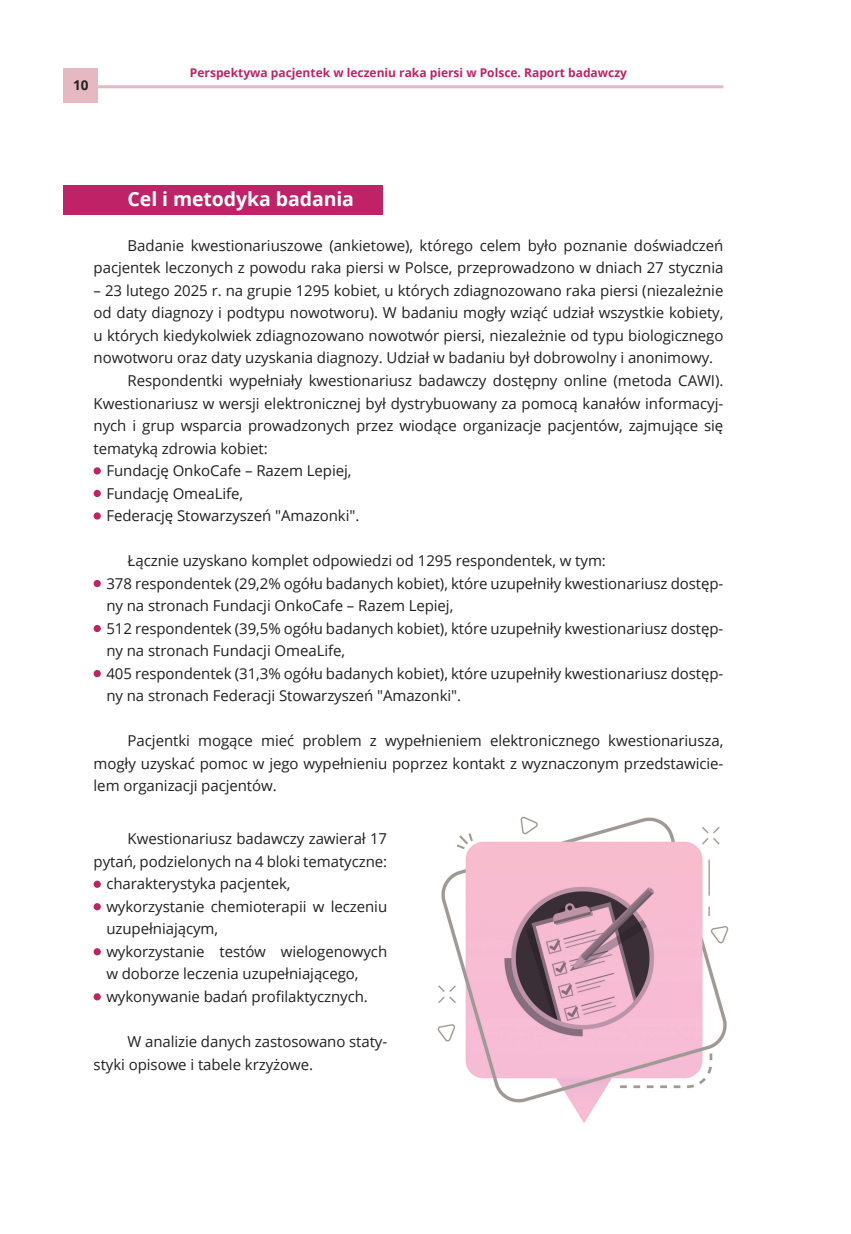
<style>
.page{position:relative;width:851px;height:1234px;background:#fff}
.page>*{position:absolute;margin:0;border:0;box-sizing:border-box;transform-origin:0 0}
.t1{font:700 19.5px "Open Sans";letter-spacing:-.005em;color:#fff}
.t2{font:15px/22.5px "Open Sans";letter-spacing:-.005em;color:#231f20}
.t3{font:700 13.5px "Open Sans";color:#231f20}
.t4{font:700 12px "Open Sans";color:#bf2267}
</style>
<div class="page">
<hr style="left:94px;top:85px;width:629px;height:3px;background:#e6b9c2">
<div style="left:64px;top:68px;width:34px;height:34px;background:#e6b9c2"></div>
<div style="left:64px;top:185px;width:319px;height:30px;background:#bf2267"></div>
<img style="left:437px;top:816px;width:292px;height:307px">
<div style="left:94px;top:467px;width:7px;height:7px;background:#bf2267;border-radius:50%"></div>
<div style="left:94px;top:489px;width:7px;height:8px;background:#bf2267;border-radius:50%"></div>
<div style="left:94px;top:512px;width:7px;height:7px;background:#bf2267;border-radius:50%"></div>
<div style="left:94px;top:579px;width:7px;height:8px;background:#bf2267;border-radius:50%"></div>
<div style="left:94px;top:624px;width:7px;height:8px;background:#bf2267;border-radius:50%"></div>
<div style="left:94px;top:669px;width:7px;height:8px;background:#bf2267;border-radius:50%"></div>
<div style="left:94px;top:880px;width:7px;height:7px;background:#bf2267;border-radius:50%"></div>
<svg style="left:94px;top:902px;width:7px;height:8px"></svg>
<svg style="left:94px;top:947px;width:7px;height:8px"></svg>
<svg style="left:94px;top:992px;width:7px;height:8px"></svg>
<p class="t3" style="left:73px;top:75px;width:17px">10</p>
<p class="t4" style="left:190px;top:65px;width:438px">Perspektywa pacjentek w leczeniu raka piersi w Polsce. Raport badawczy</p>
<h1 class="t1" style="left:128px;top:185px;width:228px">Cel i metodyka badania</h1>
<p class="t2" style="left:94px;top:234px;width:631px;text-align:right">Badanie kwestionariuszowe (ankietowe), którego celem było poznanie doświadczeń pacjentek leczonych z powodu raka piersi w Polsce, przeprowadzono w dniach 27 stycznia</p>
<p class="t2" style="left:94px;top:279px;width:631px">– 23 lutego 2025 r. na grupie 1295 kobiet, u których zdiagnozowano raka piersi (niezależnie</p>
<p class="t2" style="left:94px;top:301px;width:631px">od daty diagnozy i podtypu nowotworu). W badaniu mogły wziąć udział wszystkie kobiety,</p>
<p class="t2" style="left:94px;top:324px;width:631px">u których kiedykolwiek zdiagnozowano nowotwór piersi, niezależnie od typu biologicznego</p>
<p class="t2" style="left:94px;top:346px;width:621px">nowotworu oraz daty uzyskania diagnozy. Udział w badaniu był dobrowolny i anonimowy.</p>
<p class="t2" style="left:128px;top:369px;width:597px">Respondentki wypełniały kwestionariusz badawczy dostępny online (metoda CAWI).</p>
<p class="t2" style="left:94px;top:391px;width:631px">Kwestionariusz w wersji elektronicznej był dystrybuowany za pomocą kanałów informacyj-</p>
<p class="t2" style="left:94px;top:414px;width:631px">nych i grup wsparcia prowadzonych przez wiodące organizacje pacjentów, zajmujące się</p>
<p class="t2" style="left:94px;top:436px;width:175px">tematyką zdrowia kobiet:</p>
<p class="t2" style="left:106px;top:459px;width:246px">Fundację OnkoCafe – Razem Lepiej,</p>
<p class="t2" style="left:106px;top:481px;width:138px">Fundację OmeaLife,</p>
<p class="t2" style="left:106px;top:504px;width:254px">Federację Stowarzyszeń "Amazonki".</p>
<p class="t2" style="left:106px;top:549px;width:618px;text-indent:21px">Łącznie uzyskano komplet odpowiedzi od 1295 respondentek, w tym:<br>378 respondentek (29,2% ogółu badanych kobiet), które uzupełniły kwestionariusz dostęp&shy;ny na stronach Fundacji OnkoCafe – Razem Lepiej,<br>512 respondentek (39,5% ogółu badanych kobiet), które uzupełniły kwestionariusz dostęp&shy;ny na stronach Fundacji OmeaLife,<br>405 respondentek (31,3% ogółu badanych kobiet), które uzupełniły kwestionariusz dostęp&shy;ny na stronach Federacji Stowarzyszeń "Amazonki".</p>
<p class="t2" style="left:94px;top:729px;width:631px;text-align:justify;text-indent:34px">Pacjentki mogące mieć problem z wypełnieniem elektronicznego kwestionariusza, mogły uzyskać pomoc w jego wypełnieniu poprzez kontakt z wyznaczonym przedstawicie&shy;lem organizacji pacjentów.</p>
<p class="t2" style="left:128px;top:827px;width:261px">Kwestionariusz badawczy zawierał 17</p>
<p class="t2" style="left:94px;top:849px;width:295px">pytań, podzielonych na 4 bloki tematyczne:</p>
<p class="t2" style="left:106px;top:872px;width:186px">charakterystyka pacjentek,</p>
<p class="t2" style="left:106px;top:894px;width:282px">wykorzystanie chemioterapii w leczeniu</p>
<p class="t2" style="left:106px;top:917px;width:113px">uzupełniającym,</p>
<p class="t2" style="left:106px;top:939px;width:282px">wykorzystanie testów wielogenowych</p>
<p class="t2" style="left:106px;top:962px;width:253px">w doborze leczenia uzupełniającego,</p>
<p class="t2" style="left:106px;top:984px;width:263px">wykonywanie badań profilaktycznych.</p>
<p class="t2" style="left:94px;top:1029px;width:295px;text-indent:34px">W analizie danych zastosowano staty&shy;styki opisowe i tabele krzyżowe.</p>
</div>
